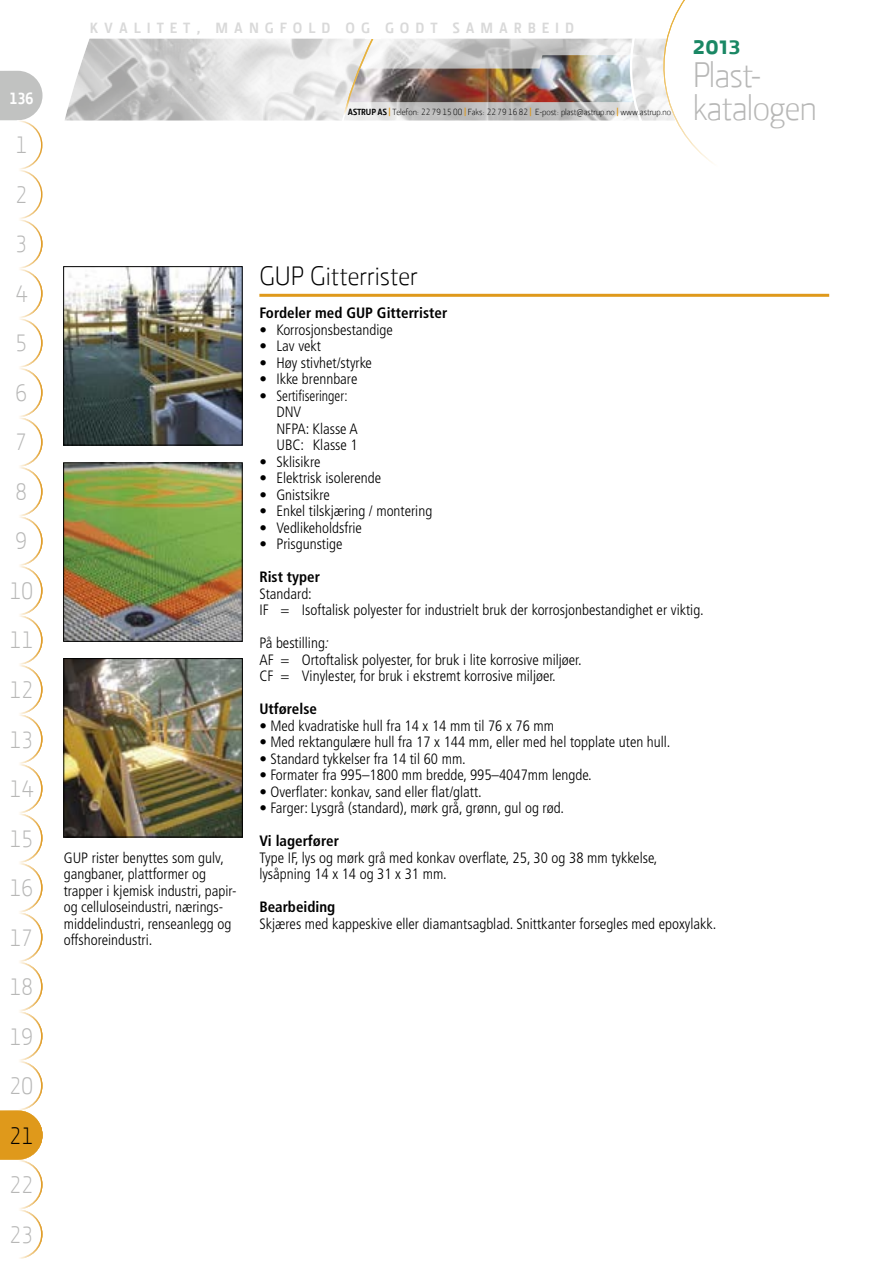
<style>
.page{position:relative;width:893px;height:1263px;background:#fff}
.page>*{position:absolute;margin:0;border:0;box-sizing:border-box;transform-origin:0 0}
.t1{font:300 36px/33px "Section";letter-spacing:-.02em;color:#b7b7b6}
.t2{font:300 27px "Section";color:#000}
.t3{font:700 27px "Section";color:#1a8764}
.t4{font:24px/49.5px "Section Light Caps";letter-spacing:-.02em;color:#b7b7b6}
.t5{font:24px "Section Light Caps";color:#000}
.t6{font:16.5px "Section Bold Caps";color:#fff}
.t7{font:300 condensed 15px/16.5px "Frutiger LT Std";color:#000}
.t8{font:700 condensed 15px "Frutiger LT Std";color:#000}
.t9{font:700 15px "Section";letter-spacing:.4em;color:#d9d9d9}
.t10{font:300 9px "Section";letter-spacing:-.01em;color:#000}
.s1{font-weight:700}
.s2{font-weight:900;color:#df991b}
.s3{font-family:"Section Light Caps";font-weight:400}
.s4{font-family:"Section Bold Caps";font-weight:400;font-size:19.95px}
.s5{font-family:"Frutiger";font-stretch:normal}
.s6{font-family:"Frutiger";font-style:italic;font-stretch:normal}
</style>
<div class="page">
<svg style="left:109px;top:39px;width:230px;height:81px"></svg>
<img style="left:339px;top:38px;width:290px;height:83px">
<svg style="left:629px;top:38px;width:19px;height:83px"></svg>
<svg style="left:648px;top:0;width:65px;height:163px"></svg>
<div style="left:366px;top:34px;width:15px;height:5px;background:#fff"></div>
<svg style="left:63px;top:38px;width:46px;height:800px"></svg>
<hr style="left:259px;top:294px;width:570px;height:3px;background:#df991b">
<img style="left:65px;top:268px;width:175px;height:175px">
<div style="left:63px;top:266px;width:179px;height:179px;border:1px solid #000"></div>
<img style="left:65px;top:465px;width:175px;height:174px">
<div style="left:63px;top:463px;width:179px;height:178px;border:1px solid #000"></div>
<img style="left:66px;top:660px;width:175px;height:175px">
<div style="left:64px;top:658px;width:179px;height:179px;border:1px solid #000"></div>
<svg style="left:0;top:70px;width:43px;height:1189px"></svg>
<p class="t6" style="left:9px;top:88px;width:26px">136</p>
<h3 class="t4" style="left:9px;top:120px;width:25px">1<br>2<br>3<br>4<br>5<br>6<br>7<br>8<br>9<br>10<br>11<br>12<br>13<br>14<br>15<br>16<br>17<br>18<br>19<br>20</h3>
<h3 class="t5" style="left:9px;top:1122px;width:25px">21</h3>
<h3 class="t4" style="left:9px;top:1160px;width:25px">22<br>23</h3>
<p class="t9" style="left:90px;top:19px;width:486px">KVALITET, MANGFOLD OG GODT SAMARBEID</p>
<p class="t10" style="left:348px;top:107px;width:325px"><span class="s1">ASTRUP AS</span> <span class="s2">|</span> Telefon: <span class="s3">22 79 15 00</span> <span class="s2">|</span> Faks: <span class="s3">22 79 16 82</span> <span class="s2">|</span> E-post: plast@astrup.no <span class="s2">|</span> www.astrup.no</p>
<h2 class="t3" style="left:693px;top:29px;width:50px">201<span class="s4">3</span></h2>
<h1 class="t1" style="left:693px;top:59px;width:126px">Plast&shy;katalogen</h1>
<p class="t7" style="left:64px;top:850px;width:174px">GUP rister benyttes som gulv, gangbaner, plattformer og trapper i kjemisk industri, papir&shy;og celluloseindustri, nærings&shy;middelindustri, renseanlegg og offshoreindustri.</p>
<h2 class="t2" style="left:259px;top:261px;width:160px">GUP Gitterrister</h2>
<p class="t8" style="left:259px;top:304px;width:189px">Fordeler med GUP Gitterrister</p>
<p class="t7" style="left:259px;top:322px;width:135px">• Korrosjonsbestandige</p>
<p class="t7" style="left:259px;top:338px;width:63px">• Lav vekt</p>
<p class="t7" style="left:259px;top:355px;width:114px">• Høy stivhet/styrke</p>
<p class="t7" style="left:259px;top:371px;width:100px">• Ikke brennbare</p>
<p class="t7" style="left:276px;top:388px;width:83px;text-indent:-17px">• Sertifiseringer<span class="s5">:<br></span>DNV<br>NFPA: Klasse A<br>UBC: Klasse 1</p>
<p class="t7" style="left:259px;top:454px;width:63px">• Sklisikre</p>
<p class="t7" style="left:259px;top:470px;width:123px">• Elektrisk isolerende</p>
<p class="t7" style="left:259px;top:487px;width:72px">• Gnistsikre</p>
<p class="t7" style="left:259px;top:503px;width:174px">• Enkel tilskjæring / montering</p>
<p class="t7" style="left:259px;top:520px;width:104px">• Vedlikeholdsfrie</p>
<p class="t7" style="left:259px;top:536px;width:85px">• Prisgunstige</p>
<p class="t8" style="left:259px;top:568px;width:62px">Rist typer</p>
<p class="t7" style="left:259px;top:586px;width:446px">Standard:<br>IF = Isoftalisk polyester for industrielt bruk der korrosjonbestandighet er viktig.</p>
<p class="t7" style="left:259px;top:635px;width:324px">På bestilling<span class="s6">:<br></span>AF = Ortoftalisk polyester, for bruk i lite korrosive miljøer.<br>CF = Vinylester, for bruk i ekstremt korrosive miljøer.</p>
<p class="t8" style="left:259px;top:700px;width:59px">Utførelse</p>
<p class="t7" style="left:259px;top:718px;width:296px">• Med kvadratiske hull fra 14 x 14 mm til 76 x 76 mm</p>
<p class="t7" style="left:259px;top:734px;width:413px">• Med rektangulære hull fra 17 x 144 mm, eller med hel topplate uten hull.</p>
<p class="t7" style="left:259px;top:751px;width:208px">• Standard tykkelser fra 14 til 60 mm.</p>
<p class="t7" style="left:259px;top:767px;width:334px">• Formater fra 995–1800 mm bredde, 995–4047mm lengde.</p>
<p class="t7" style="left:259px;top:784px;width:224px">• Overflater: konkav, sand eller flat/glatt.</p>
<p class="t7" style="left:259px;top:800px;width:306px">• Farger: Lysgrå (standard), mørk grå, grønn, gul og rød.</p>
<p class="t8" style="left:259px;top:832px;width:81px">Vi lagerfører</p>
<p class="t7" style="left:259px;top:850px;width:400px">Type IF, lys og mørk grå med konkav overflate, 25, 30 og 38 mm tykkelse, lysåpning 14 x 14 og 31 x 31 mm.</p>
<p class="t8" style="left:259px;top:898px;width:77px">Bearbeiding</p>
<p class="t7" style="left:259px;top:916px;width:459px">Skjæres med kappeskive eller diamantsagblad. Snittkanter forsegles med epoxylakk.</p>
</div>
